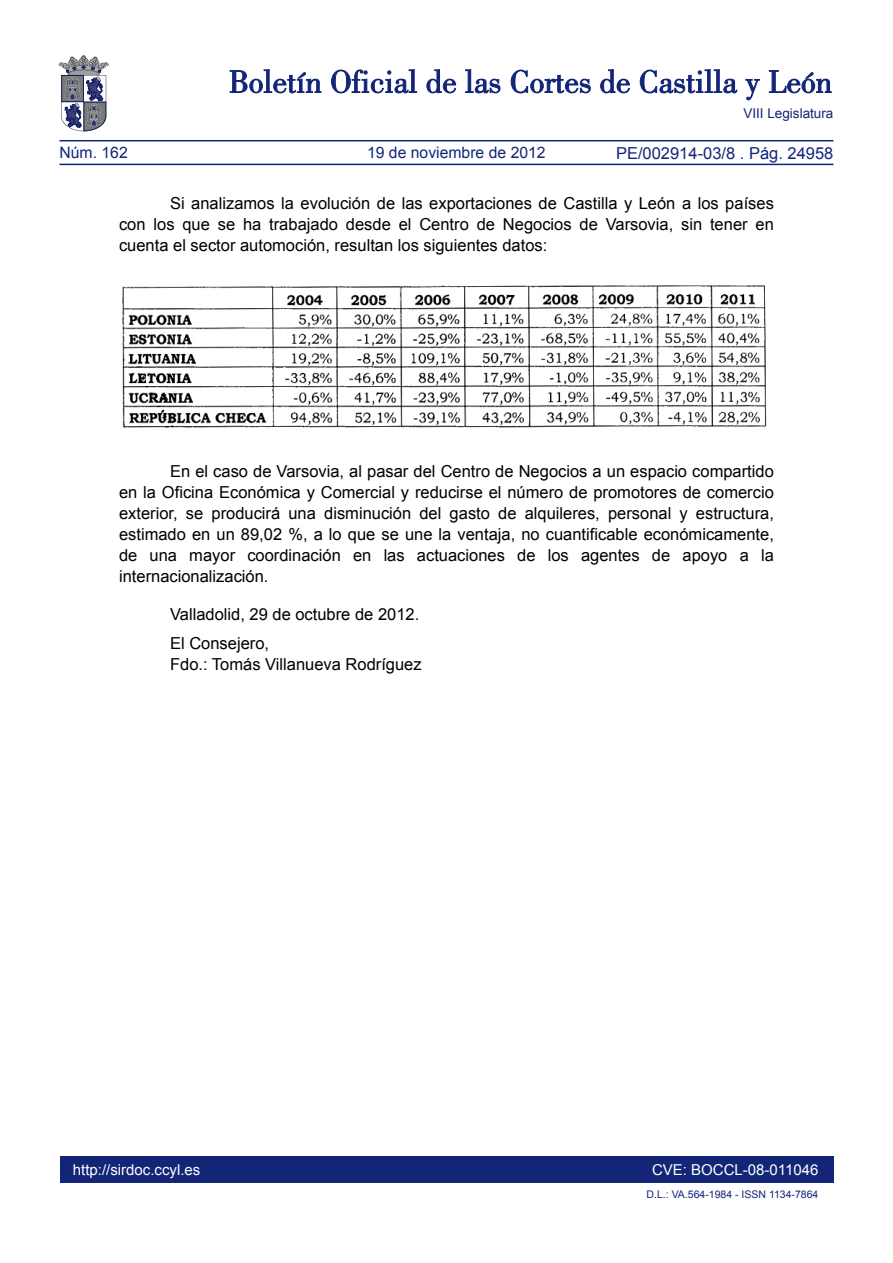
<style>
.page{position:relative;width:893px;height:1263px;background:#fff}
.page>*{position:absolute;margin:0;border:0;box-sizing:border-box;transform-origin:0 0}
.TEXTO_NORMAL{font:16.5px/21px "Arial";color:#000;text-align:justify}
.t1{font:16.5px "Arial";color:#132577}
.t2{font:15.75px "Arial";color:#132577}
.t3{font:15px "Arial";color:#fff}
.t4{font:13.5px "Arial";color:#132577}
.TEXTO_NORMAL-2{font:10.5px "Arial";color:#132577}
</style>
<div class="page">
<div style="left:60px;top:1157px;width:773px;height:26px;background:#132577"></div>
<hr style="left:60px;top:164px;width:773px;height:1px;background:#132577">
<hr style="left:60px;top:140px;width:773px;height:1px;background:#132577">
<svg style="left:230px;top:69px;width:91px;height:24px"></svg>
<svg style="left:331px;top:69px;width:86px;height:24px"></svg>
<svg style="left:426px;top:69px;width:30px;height:24px"></svg>
<svg style="left:465px;top:69px;width:35px;height:24px"></svg>
<svg style="left:511px;top:70px;width:80px;height:23px"></svg>
<svg style="left:600px;top:69px;width:30px;height:24px"></svg>
<svg style="left:640px;top:69px;width:97px;height:24px"></svg>
<svg style="left:745px;top:79px;width:15px;height:21px"></svg>
<svg style="left:769px;top:70px;width:62px;height:23px"></svg>
<svg style="left:59px;top:55px;width:49px;height:76px"></svg>
<img style="left:122px;top:285px;width:645px;height:143px">
<p class="t4" style="left:743px;top:105px;width:92px">VIII Legislatura</p>
<p class="t1" style="left:616px;top:142px;width:219px">PE/002914-03/8 . Pág. 24958</p>
<p class="TEXTO_NORMAL" style="left:119px;top:193px;width:656px;text-indent:51px">Si analizamos la evolución de las exportaciones de Castilla y León a los países con los que se ha trabajado desde el Centro de Negocios de Varsovia, sin tener en cuenta el sector automoción, resultan los siguientes datos:</p>
<p class="t2" style="left:60px;top:142px;width:70px">Núm. 162</p>
<p class="t2" style="left:367px;top:142px;width:180px">19 de noviembre de 2012</p>
<p class="TEXTO_NORMAL" style="left:119px;top:460px;width:656px;text-indent:51px">En el caso de Varsovia, al pasar del Centro de Negocios a un espacio compartido en la Oficina Económica y Comercial y reducirse el número de promotores de comercio exterior, se producirá una disminución del gasto de alquileres, personal y estructura, estimado en un 89,02 %, a lo que se une la ventaja, no cuantificable económicamente, de una mayor coordinación en las actuaciones de los agentes de apoyo a la internacionalización.</p>
<p class="TEXTO_NORMAL" style="left:170px;top:603px;width:251px">Valladolid, 29 de octubre de 2012.</p>
<p class="TEXTO_NORMAL" style="left:170px;top:633px;width:101px">El Consejero,</p>
<p class="TEXTO_NORMAL" style="left:170px;top:654px;width:253px">Fdo.: Tomás Villanueva Rodríguez</p>
<p class="t3" style="left:73px;top:1159px;width:129px">http://sirdoc.ccyl.es</p>
<p class="t3" style="left:652px;top:1159px;width:168px">CVE: BOCCL-08-011046</p>
<p class="TEXTO_NORMAL-2" style="left:647px;top:1188px;width:173px">D.L.: VA.564-1984 - ISSN 1134-7864</p>
</div>
